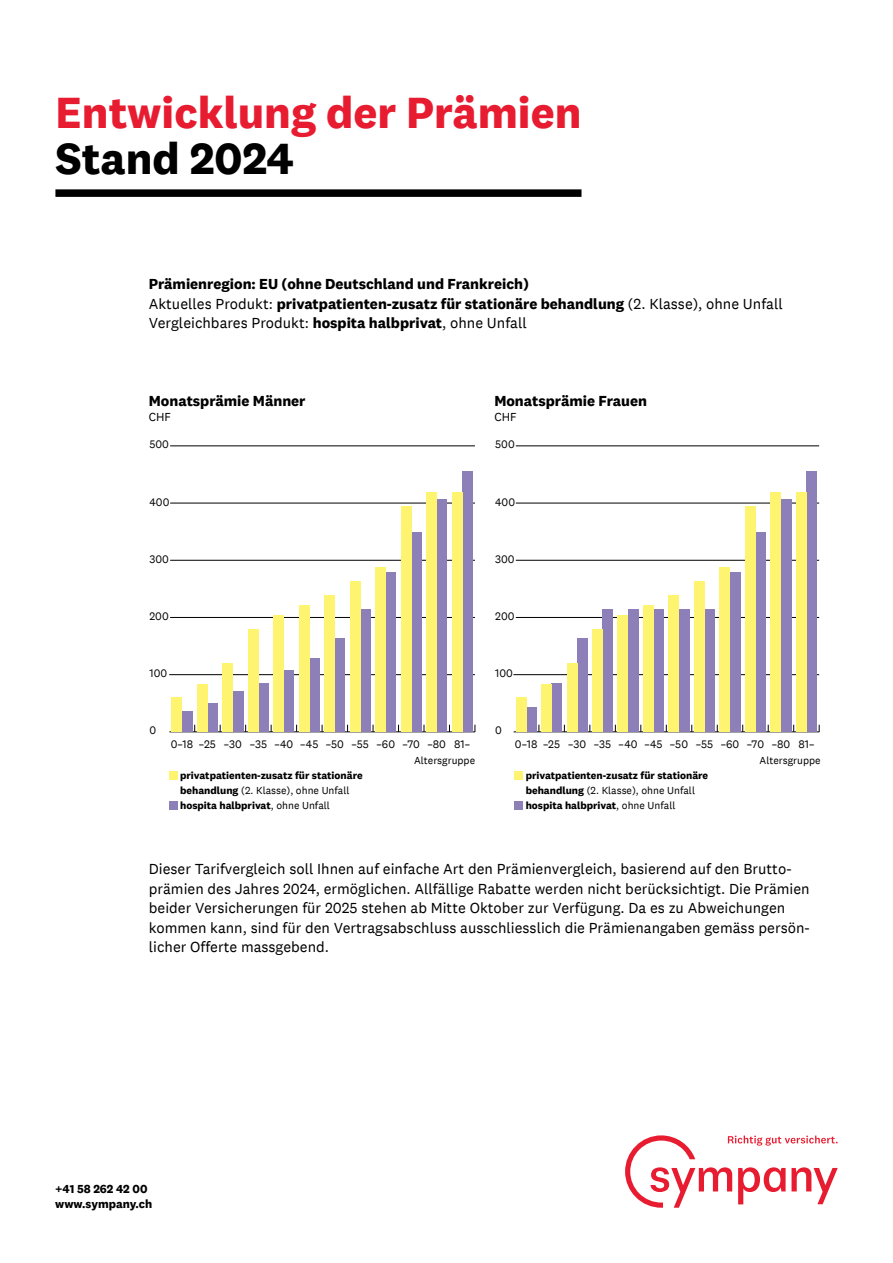
<style>
.page{position:relative;width:893px;height:1263px;background:#fff}
.page>*{position:absolute;margin:0;border:0;box-sizing:border-box;transform-origin:0 0}
.t1{font:700 45px "National 2";color:#e81c30}
.t2{font:700 45px "National 2";color:#000}
.t3{font:15px/19.5px "National 2";color:#000}
.t4{font:700 15px/19.5px "National 2";color:#000}
.t5{font:700 12px/15px "National 2";color:#000}
.t6{font:12px "National 2";color:#000}
.t7{font:11.25px "National 2";color:#000}
.t8{font:700 10.5px/15px "National 2";color:#000}
.t9{font:10.5px "National 2";color:#000}
.s1{font-weight:400}
</style>
<div class="page">
<hr style="left:169px;top:732px;width:306px;height:1px;background:#000">
<hr style="left:169px;top:674px;width:306px;height:1px;background:#000">
<hr style="left:170px;top:617px;width:305px;height:1px;background:#000">
<hr style="left:170px;top:560px;width:305px;height:1px;background:#000">
<hr style="left:170px;top:503px;width:305px;height:1px;background:#000">
<hr style="left:170px;top:446px;width:305px;height:1px;background:#000">
<div style="left:182px;top:711px;width:10px;height:21px;background:#8d80b9"></div>
<div style="left:207px;top:703px;width:11px;height:29px;background:#8d80b9"></div>
<div style="left:233px;top:691px;width:10px;height:41px;background:#8d80b9"></div>
<div style="left:258px;top:683px;width:11px;height:49px;background:#8d80b9"></div>
<div style="left:284px;top:671px;width:10px;height:61px;background:#8d80b9"></div>
<div style="left:309px;top:658px;width:11px;height:74px;background:#8d80b9"></div>
<div style="left:335px;top:638px;width:10px;height:94px;background:#8d80b9"></div>
<div style="left:360px;top:609px;width:10px;height:123px;background:#8d80b9"></div>
<div style="left:386px;top:573px;width:10px;height:159px;background:#8d80b9"></div>
<div style="left:411px;top:532px;width:10px;height:200px;background:#8d80b9"></div>
<div style="left:437px;top:499px;width:10px;height:233px;background:#8d80b9"></div>
<div style="left:462px;top:471px;width:10px;height:261px;background:#8d80b9"></div>
<div style="left:172px;top:698px;width:10px;height:34px;background:#fff46f"></div>
<div style="left:197px;top:684px;width:10px;height:48px;background:#fff46f"></div>
<div style="left:223px;top:663px;width:10px;height:69px;background:#fff46f"></div>
<div style="left:248px;top:629px;width:10px;height:103px;background:#fff46f"></div>
<div style="left:274px;top:615px;width:10px;height:117px;background:#fff46f"></div>
<div style="left:299px;top:605px;width:10px;height:127px;background:#fff46f"></div>
<div style="left:325px;top:595px;width:10px;height:137px;background:#fff46f"></div>
<div style="left:350px;top:581px;width:10px;height:151px;background:#fff46f"></div>
<div style="left:376px;top:568px;width:10px;height:164px;background:#fff46f"></div>
<div style="left:401px;top:506px;width:10px;height:226px;background:#fff46f"></div>
<div style="left:427px;top:492px;width:10px;height:240px;background:#fff46f"></div>
<div style="left:452px;top:492px;width:10px;height:240px;background:#fff46f"></div>
<hr style="left:514px;top:732px;width:305px;height:1px;background:#000">
<hr style="left:513px;top:674px;width:306px;height:1px;background:#000">
<hr style="left:516px;top:617px;width:303px;height:1px;background:#000">
<hr style="left:516px;top:560px;width:303px;height:1px;background:#000">
<hr style="left:516px;top:503px;width:303px;height:1px;background:#000">
<hr style="left:516px;top:446px;width:303px;height:1px;background:#000">
<div style="left:526px;top:707px;width:10px;height:25px;background:#8d80b9"></div>
<div style="left:552px;top:683px;width:10px;height:49px;background:#8d80b9"></div>
<div style="left:577px;top:638px;width:10px;height:94px;background:#8d80b9"></div>
<div style="left:603px;top:609px;width:10px;height:123px;background:#8d80b9"></div>
<div style="left:628px;top:609px;width:10px;height:123px;background:#8d80b9"></div>
<div style="left:654px;top:609px;width:10px;height:123px;background:#8d80b9"></div>
<div style="left:679px;top:609px;width:10px;height:123px;background:#8d80b9"></div>
<div style="left:704px;top:609px;width:11px;height:123px;background:#8d80b9"></div>
<div style="left:730px;top:573px;width:10px;height:159px;background:#8d80b9"></div>
<div style="left:755px;top:532px;width:11px;height:200px;background:#8d80b9"></div>
<div style="left:781px;top:499px;width:10px;height:233px;background:#8d80b9"></div>
<div style="left:806px;top:471px;width:11px;height:261px;background:#8d80b9"></div>
<div style="left:516px;top:698px;width:10px;height:34px;background:#fff46f"></div>
<div style="left:541px;top:684px;width:11px;height:48px;background:#fff46f"></div>
<div style="left:567px;top:663px;width:10px;height:69px;background:#fff46f"></div>
<div style="left:592px;top:629px;width:11px;height:103px;background:#fff46f"></div>
<div style="left:618px;top:615px;width:10px;height:117px;background:#fff46f"></div>
<div style="left:643px;top:605px;width:11px;height:127px;background:#fff46f"></div>
<div style="left:669px;top:595px;width:10px;height:137px;background:#fff46f"></div>
<div style="left:694px;top:581px;width:10px;height:151px;background:#fff46f"></div>
<div style="left:720px;top:568px;width:10px;height:164px;background:#fff46f"></div>
<div style="left:745px;top:506px;width:10px;height:226px;background:#fff46f"></div>
<div style="left:771px;top:492px;width:10px;height:240px;background:#fff46f"></div>
<div style="left:796px;top:492px;width:10px;height:240px;background:#fff46f"></div>
<div style="left:169px;top:771px;width:9px;height:8px;background:#fff46f"></div>
<div style="left:169px;top:801px;width:9px;height:8px;background:#8d80b9"></div>
<div style="left:514px;top:771px;width:9px;height:8px;background:#fff46f"></div>
<div style="left:514px;top:801px;width:9px;height:8px;background:#8d80b9"></div>
<div style="left:55px;top:189px;width:526px;height:8px;background:#000"></div>
<svg style="left:625px;top:1135px;width:213px;height:73px"></svg>
<h1 class="t1" style="left:55px;top:85px;width:528px">Entwicklung der Prämien</h1>
<h1 class="t2" style="left:55px;top:131px;width:240px">Stand 2024</h1>
<p class="t4" style="left:149px;top:274px;width:635px">Prämienregion: EU (ohne Deutschland und Frankreich)<br><span class="s1">Aktuelles Produkt:</span> privatpatienten-zusatz für stationäre behandlung <span class="s1">(2. Klasse), ohne Unfall<br>Vergleichbares Produkt:</span> hospita halbprivat<span class="s1">, ohne Unfall</span></p>
<p class="t4" style="left:149px;top:391px;width:158px">Monatsprämie Männer</p>
<p class="t6" style="left:149px;top:410px;width:24px">CHF</p>
<p class="t4" style="left:494px;top:391px;width:154px">Monatsprämie Frauen</p>
<p class="t6" style="left:494px;top:410px;width:24px">CHF</p>
<p class="t7" style="left:149px;top:438px;width:21px">500</p>
<p class="t7" style="left:495px;top:438px;width:21px">500</p>
<p class="t7" style="left:149px;top:495px;width:21px">400</p>
<p class="t7" style="left:495px;top:495px;width:21px">400</p>
<p class="t7" style="left:149px;top:552px;width:21px">300</p>
<p class="t7" style="left:495px;top:552px;width:21px">300</p>
<p class="t7" style="left:149px;top:609px;width:21px">200</p>
<p class="t7" style="left:495px;top:609px;width:21px">200</p>
<p class="t7" style="left:149px;top:666px;width:19px">100</p>
<p class="t7" style="left:495px;top:666px;width:19px">100</p>
<p class="t7" style="left:149px;top:724px;width:8px">0</p>
<p class="t7" style="left:495px;top:724px;width:8px">0</p>
<p class="t7" style="left:171px;top:737px;width:301px">0–18 –25 –30 –35 –40 –45 –50 –55 –60 –70 –80 81–</p>
<p class="t7" style="left:515px;top:737px;width:301px">0–18 –25 –30 –35 –40 –45 –50 –55 –60 –70 –80 81–</p>
<p class="t9" style="left:414px;top:754px;width:63px">Altersgruppe</p>
<p class="t9" style="left:759px;top:754px;width:63px">Altersgruppe</p>
<p class="t8" style="left:180px;top:768px;width:184px">privatpatienten-zusatz für stationäre behandlung <span class="s1">(2. Klasse), ohne Unfall </span>hospita halbprivat<span class="s1">, ohne Unfall</span></p>
<p class="t8" style="left:526px;top:768px;width:184px">privatpatienten-zusatz für stationäre behandlung <span class="s1">(2. Klasse), ohne Unfall </span>hospita halbprivat<span class="s1">, ohne Unfall</span></p>
<p class="t3" style="left:149px;top:859px;width:662px">Dieser Tarifvergleich soll Ihnen auf einfache Art den Prämienvergleich, basierend auf den Brutto&shy;prämien des Jahres 2024, ermöglichen. Allfällige Rabatte werden nicht berücksichtigt. Die Prämien beider Versicherungen für 2025 stehen ab Mitte Oktober zur Verfügung. Da es zu Abweichungen kommen kann, sind für den Vertragsabschluss ausschliesslich die Prämienangaben gemäss persön&shy;licher Offerte massgebend.</p>
<p class="t5" style="left:55px;top:1181px;width:98px">+41 58 262 42 00 www.sympany.ch</p>
</div>
